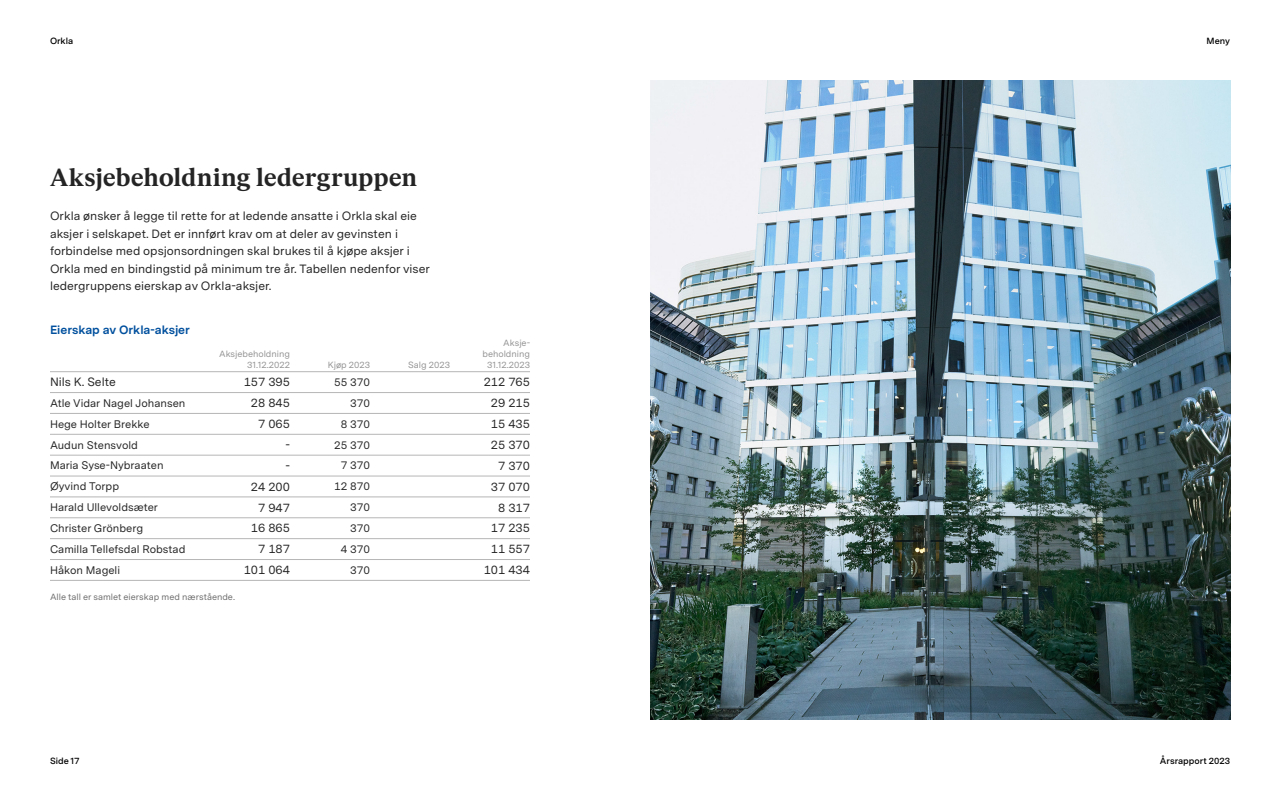
<style>
.page{position:relative;width:1280px;height:800px;background:#fff}
.page>*{position:absolute;margin:0;border:0;box-sizing:border-box;transform-origin:0 0}
._2_Heading_24pt{font:700 24px "FK Roman Standard";letter-spacing:-.01em;color:#242424}
.Body_12pt{font:12px/17.4px "Messina Sans";color:#242424}
.Body_12pt-2{font:700 12px "Messina Sans";color:#00509e}
.Body_12pt-3{font:11px "Messina Sans";color:#242424}
.Info_table_9pt{font:9px/11px "Messina Sans";color:#929292;text-align:right}
.Footnote{font:9px "Messina Sans";color:#6d6d6d}
.t1{font:600 9px "Messina Sans";color:#000}
</style>
<div class="page">
<hr style="left:50px;top:392px;width:160px;height:1px;background:#b6b6b6">
<hr style="left:210px;top:392px;width:80px;height:1px;background:#b6b6b6">
<hr style="left:290px;top:392px;width:80px;height:1px;background:#b6b6b6">
<hr style="left:370px;top:392px;width:80px;height:1px;background:#b6b6b6">
<hr style="left:450px;top:392px;width:80px;height:1px;background:#b6b6b6">
<hr style="left:50px;top:413px;width:160px;height:1px;background:#b6b6b6">
<hr style="left:210px;top:413px;width:80px;height:1px;background:#b6b6b6">
<hr style="left:290px;top:413px;width:80px;height:1px;background:#b6b6b6">
<hr style="left:370px;top:413px;width:80px;height:1px;background:#b6b6b6">
<hr style="left:450px;top:413px;width:80px;height:1px;background:#b6b6b6">
<hr style="left:50px;top:434px;width:160px;height:1px;background:#b6b6b6">
<hr style="left:210px;top:434px;width:80px;height:1px;background:#b6b6b6">
<hr style="left:290px;top:434px;width:80px;height:1px;background:#b6b6b6">
<hr style="left:370px;top:434px;width:80px;height:1px;background:#b6b6b6">
<hr style="left:450px;top:434px;width:80px;height:1px;background:#b6b6b6">
<hr style="left:50px;top:455px;width:160px;height:1px;background:#b6b6b6">
<hr style="left:210px;top:455px;width:80px;height:1px;background:#b6b6b6">
<hr style="left:290px;top:455px;width:80px;height:1px;background:#b6b6b6">
<hr style="left:370px;top:455px;width:80px;height:1px;background:#b6b6b6">
<hr style="left:450px;top:455px;width:80px;height:1px;background:#b6b6b6">
<hr style="left:50px;top:476px;width:160px;height:1px;background:#b6b6b6">
<hr style="left:210px;top:476px;width:80px;height:1px;background:#b6b6b6">
<hr style="left:290px;top:476px;width:80px;height:1px;background:#b6b6b6">
<hr style="left:370px;top:476px;width:80px;height:1px;background:#b6b6b6">
<hr style="left:450px;top:476px;width:80px;height:1px;background:#b6b6b6">
<hr style="left:50px;top:497px;width:160px;height:1px;background:#b6b6b6">
<hr style="left:210px;top:497px;width:80px;height:1px;background:#b6b6b6">
<hr style="left:290px;top:497px;width:80px;height:1px;background:#b6b6b6">
<hr style="left:370px;top:497px;width:80px;height:1px;background:#b6b6b6">
<hr style="left:450px;top:497px;width:80px;height:1px;background:#b6b6b6">
<hr style="left:50px;top:518px;width:160px;height:1px;background:#b6b6b6">
<hr style="left:210px;top:518px;width:80px;height:1px;background:#b6b6b6">
<hr style="left:290px;top:518px;width:80px;height:1px;background:#b6b6b6">
<hr style="left:370px;top:518px;width:80px;height:1px;background:#b6b6b6">
<hr style="left:450px;top:518px;width:80px;height:1px;background:#b6b6b6">
<hr style="left:50px;top:538px;width:160px;height:1px;background:#b6b6b6">
<hr style="left:210px;top:538px;width:80px;height:1px;background:#b6b6b6">
<hr style="left:290px;top:538px;width:80px;height:1px;background:#b6b6b6">
<hr style="left:370px;top:538px;width:80px;height:1px;background:#b6b6b6">
<hr style="left:450px;top:538px;width:80px;height:1px;background:#b6b6b6">
<hr style="left:50px;top:559px;width:160px;height:1px;background:#b6b6b6">
<hr style="left:210px;top:559px;width:80px;height:1px;background:#b6b6b6">
<hr style="left:290px;top:559px;width:80px;height:1px;background:#b6b6b6">
<hr style="left:370px;top:559px;width:80px;height:1px;background:#b6b6b6">
<hr style="left:450px;top:559px;width:80px;height:1px;background:#b6b6b6">
<hr style="left:50px;top:580px;width:160px;height:1px;background:#b6b6b6">
<hr style="left:210px;top:580px;width:80px;height:1px;background:#b6b6b6">
<hr style="left:290px;top:580px;width:80px;height:1px;background:#b6b6b6">
<hr style="left:370px;top:580px;width:80px;height:1px;background:#b6b6b6">
<hr style="left:450px;top:580px;width:80px;height:1px;background:#b6b6b6">
<hr style="left:50px;top:372px;width:160px;height:1px;background:#b6b6b6">
<hr style="left:210px;top:372px;width:80px;height:1px;background:#b6b6b6">
<hr style="left:290px;top:372px;width:80px;height:1px;background:#b6b6b6">
<hr style="left:370px;top:372px;width:80px;height:1px;background:#b6b6b6">
<hr style="left:450px;top:372px;width:80px;height:1px;background:#b6b6b6">
<img style="left:650px;top:80px;width:580px;height:640px">
<p class="t1" style="left:50px;top:35px;width:25px">Orkla</p>
<p class="_2_Heading_24pt" style="left:50px;top:159px;width:369px">Aksjebeholdning ledergruppen</p>
<p class="Body_12pt" style="left:50px;top:207px;width:381px">Orkla ønsker å legge til rette for at ledende ansatte i Orkla skal eie aksjer i selskapet. Det er innført krav om at deler av gevinsten i forbindelse med opsjonsordningen skal brukes til å kjøpe aksjer i Orkla med en bindingstid på minimum tre år. Tabellen nedenfor viser ledergruppens eierskap av Orkla-aksjer.</p>
<p class="Body_12pt-2" style="left:50px;top:321px;width:141px">Eierskap av Orkla-aksjer</p>
<p class="Info_table_9pt" style="left:219px;top:348px;width:72px">Aksjebeholdning<br>31.12.2022</p>
<p class="Info_table_9pt" style="left:328px;top:359px;width:44px">Kjøp 2023</p>
<p class="Info_table_9pt" style="left:408px;top:359px;width:43px">Salg 2023</p>
<p class="Info_table_9pt" style="left:483px;top:337px;width:49px">Aksje&shy;beholdning<br>31.12.2023</p>
<p class="Body_12pt" style="left:50px;top:373px;width:67px">Nils K. Selte</p>
<p class="Body_12pt" style="left:244px;top:373px;width:48px">157 395</p>
<p class="Body_12pt-3" style="left:334px;top:374px;width:37px">55 370</p>
<p class="Body_12pt" style="left:484px;top:373px;width:48px">212 765</p>
<p class="Body_12pt-3" style="left:50px;top:395px;width:137px">Atle Vidar Nagel Johansen</p>
<p class="Body_12pt" style="left:251px;top:394px;width:41px">28 845</p>
<p class="Body_12pt-3" style="left:350px;top:395px;width:21px">370</p>
<p class="Body_12pt" style="left:491px;top:394px;width:41px">29 215</p>
<p class="Body_12pt-3" style="left:50px;top:416px;width:101px">Hege Holter Brekke</p>
<p class="Body_12pt" style="left:258px;top:415px;width:33px">7 065</p>
<p class="Body_12pt-3" style="left:341px;top:416px;width:31px">8 370</p>
<p class="Body_12pt" style="left:491px;top:415px;width:41px">15 435</p>
<p class="Body_12pt-3" style="left:50px;top:437px;width:90px">Audun Stensvold</p>
<p class="Body_12pt" style="left:286px;top:436px;width:6px">-</p>
<p class="Body_12pt-3" style="left:334px;top:437px;width:37px">25 370</p>
<p class="Body_12pt" style="left:491px;top:436px;width:41px">25 370</p>
<p class="Body_12pt-3" style="left:50px;top:458px;width:115px">Maria Syse-Nybraaten</p>
<p class="Body_12pt" style="left:286px;top:457px;width:6px">-</p>
<p class="Body_12pt-3" style="left:341px;top:458px;width:31px">7 370</p>
<p class="Body_12pt" style="left:498px;top:457px;width:33px">7 370</p>
<p class="Body_12pt-3" style="left:50px;top:479px;width:71px">Øyvind Torpp</p>
<p class="Body_12pt" style="left:251px;top:478px;width:41px">24 200</p>
<p class="Body_12pt-3" style="left:334px;top:479px;width:37px">12 870</p>
<p class="Body_12pt" style="left:491px;top:478px;width:41px">37 070</p>
<p class="Body_12pt-3" style="left:50px;top:500px;width:109px">Harald Ullevoldsæter</p>
<p class="Body_12pt" style="left:258px;top:498px;width:33px">7 947</p>
<p class="Body_12pt-3" style="left:350px;top:500px;width:21px">370</p>
<p class="Body_12pt" style="left:498px;top:498px;width:33px">8 317</p>
<p class="Body_12pt-3" style="left:50px;top:520px;width:95px">Christer Grönberg</p>
<p class="Body_12pt" style="left:251px;top:519px;width:41px">16 865</p>
<p class="Body_12pt-3" style="left:350px;top:520px;width:21px">370</p>
<p class="Body_12pt" style="left:491px;top:519px;width:41px">17 235</p>
<p class="Body_12pt-3" style="left:50px;top:541px;width:137px">Camilla Tellefsdal Robstad</p>
<p class="Body_12pt" style="left:258px;top:540px;width:33px">7 187</p>
<p class="Body_12pt-3" style="left:341px;top:541px;width:31px">4 370</p>
<p class="Body_12pt" style="left:491px;top:540px;width:41px">11 557</p>
<p class="Body_12pt-3" style="left:50px;top:562px;width:72px">Håkon Mageli</p>
<p class="Body_12pt" style="left:244px;top:561px;width:48px">101 064</p>
<p class="Body_12pt-3" style="left:350px;top:562px;width:21px">370</p>
<p class="Body_12pt" style="left:484px;top:561px;width:48px">101 434</p>
<p class="Footnote" style="left:50px;top:590px;width:187px">Alle tall er samlet eierskap med nærstående.</p>
<p class="t1" style="left:1207px;top:35px;width:25px">Meny</p>
<p class="t1" style="left:50px;top:755px;width:31px">Side 17</p>
<p class="t1" style="left:1160px;top:755px;width:72px">Årsrapport 2023</p>
</div>
